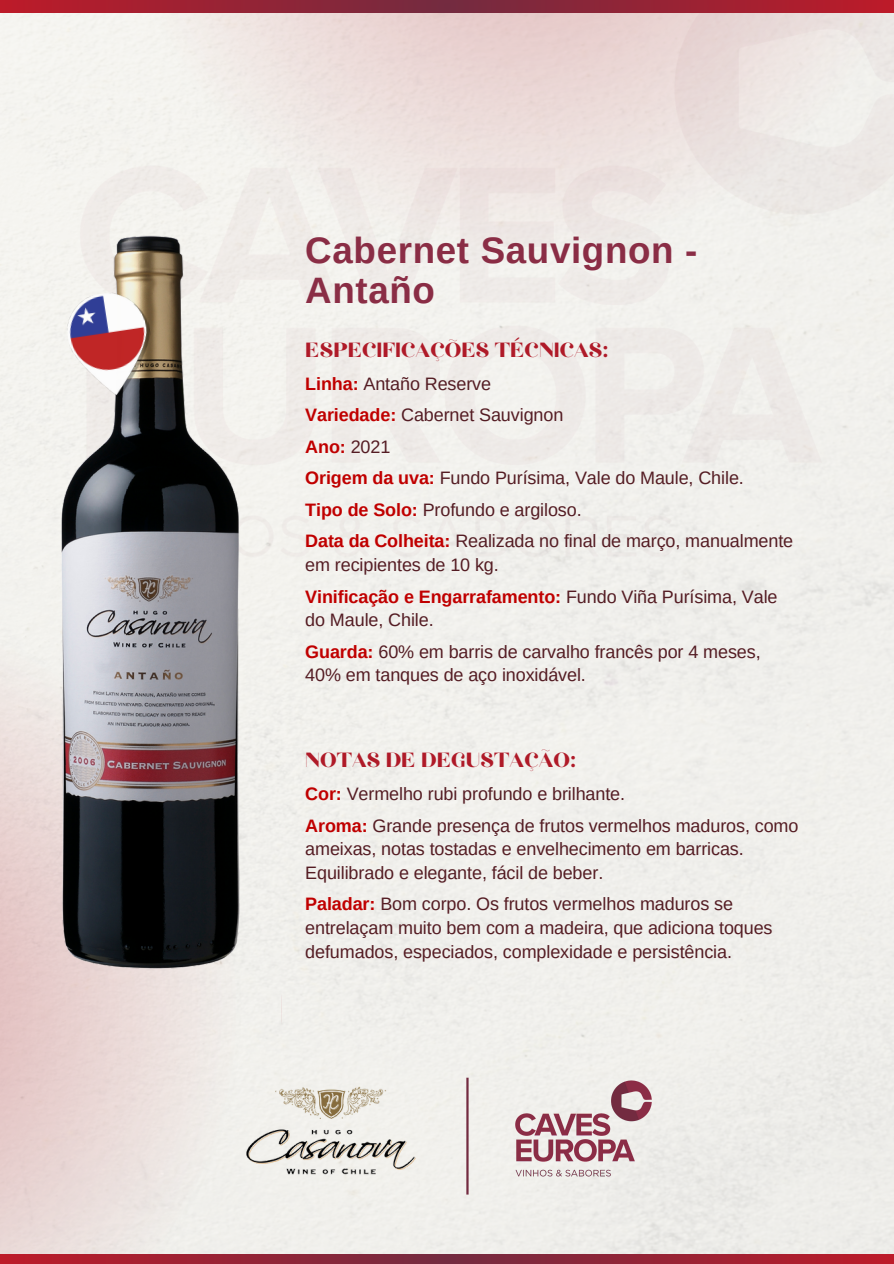
<style>
.page{position:relative;width:894px;height:1264px;background:#fff}
.page>*{position:absolute;margin:0;border:0;box-sizing:border-box;transform-origin:0 0}
.t1{font:700 36.75px/39.3px "Arimo";letter-spacing:.02em;color:#8a2d45}
.t2{font:25.65px "Chloe";color:#af1a28}
.t3{font:18px/23.7px "Arimo";letter-spacing:-.005em;color:#541c23}
.t4{font:700 18px "Arimo";color:#c00000}
.s1{font-weight:700;color:#c00000}
.s2{font-weight:400;color:#541c23}
</style>
<div class="page">
<div style="left:267px;top:295px;width:626px;height:271px;background:#f1f0ec"></div>
<svg style="left:0;top:562px;width:281px;height:692px;background:#ebe0de"></svg>
<img style="left:0;top:218px;width:267px;height:783px">
<svg style="left:74px;top:13px;width:819px;height:282px;background:#ede5e2"></svg>
<svg style="left:0;top:0;width:893px;height:13px;background:#982234"></svg>
<svg style="left:0;top:1254px;width:893px;height:9px;background:#982234"></svg>
<img style="left:62px;top:287px;width:97px;height:117px">
<img style="left:514px;top:1080px;width:138px;height:98px">
<hr style="left:466px;top:1077px;width:2px;height:117px;background:#732b40">
<img style="left:241px;top:1081px;width:179px;height:97px">
<p class="t1" style="left:305px;top:231px;width:393px">Cabernet Sauvignon -<br>Antaño</p>
<p class="t2" style="left:305px;top:338px;width:305px">ESPECIFICAÇÕES TÉCNICAS:</p>
<p class="t3" style="left:305px;top:372px;width:187px"><span class="s1">Linha:</span> Antaño Reserve</p>
<p class="t3" style="left:305px;top:403px;width:259px"><span class="s1">Variedade:</span> Cabernet Sauvignon</p>
<p class="t4" style="left:305px;top:436px;width:87px">Ano: <span class="s2">2021</span></p>
<p class="t3" style="left:305px;top:466px;width:440px"><span class="s1">Origem da uva:</span> Fundo Purísima, Vale do Maule, Chile.</p>
<p class="t3" style="left:305px;top:498px;width:278px"><span class="s1">Tipo de Solo:</span> Profundo e argiloso.</p>
<p class="t3" style="left:305px;top:529px;width:489px"><span class="s1">Data da Colheita:</span> Realizada no final de março, manualmente em recipientes de 10 kg.</p>
<p class="t3" style="left:305px;top:584px;width:473px"><span class="s1">Vinificação e Engarrafamento:</span> Fundo Viña Purísima, Vale do Maule, Chile.</p>
<p class="t3" style="left:305px;top:639px;width:457px"><span class="s1">Guarda:</span> 60% em barris de carvalho francês por 4 meses,<br>40% em tanques de aço inoxidável.</p>
<p class="t2" style="left:305px;top:748px;width:272px">NOTAS DE DEGUSTAÇÃO:</p>
<h2 class="t3" style="left:305px;top:782px;width:321px"><span class="s1">Cor:</span> Vermelho rubi profundo e brilhante.</h2>
<p class="t3" style="left:305px;top:813px;width:494px"><span class="s1">Aroma:</span> Grande presença de frutos vermelhos maduros, como ameixas, notas tostadas e envelhecimento em barricas.<br>Equilibrado e elegante, fácil de beber.</p>
<p class="t3" style="left:305px;top:892px;width:468px"><span class="s1">Paladar:</span> Bom corpo. Os frutos vermelhos maduros se entrelaçam muito bem com a madeira, que adiciona toques defumados, especiados, complexidade e persistência.</p>
</div>
